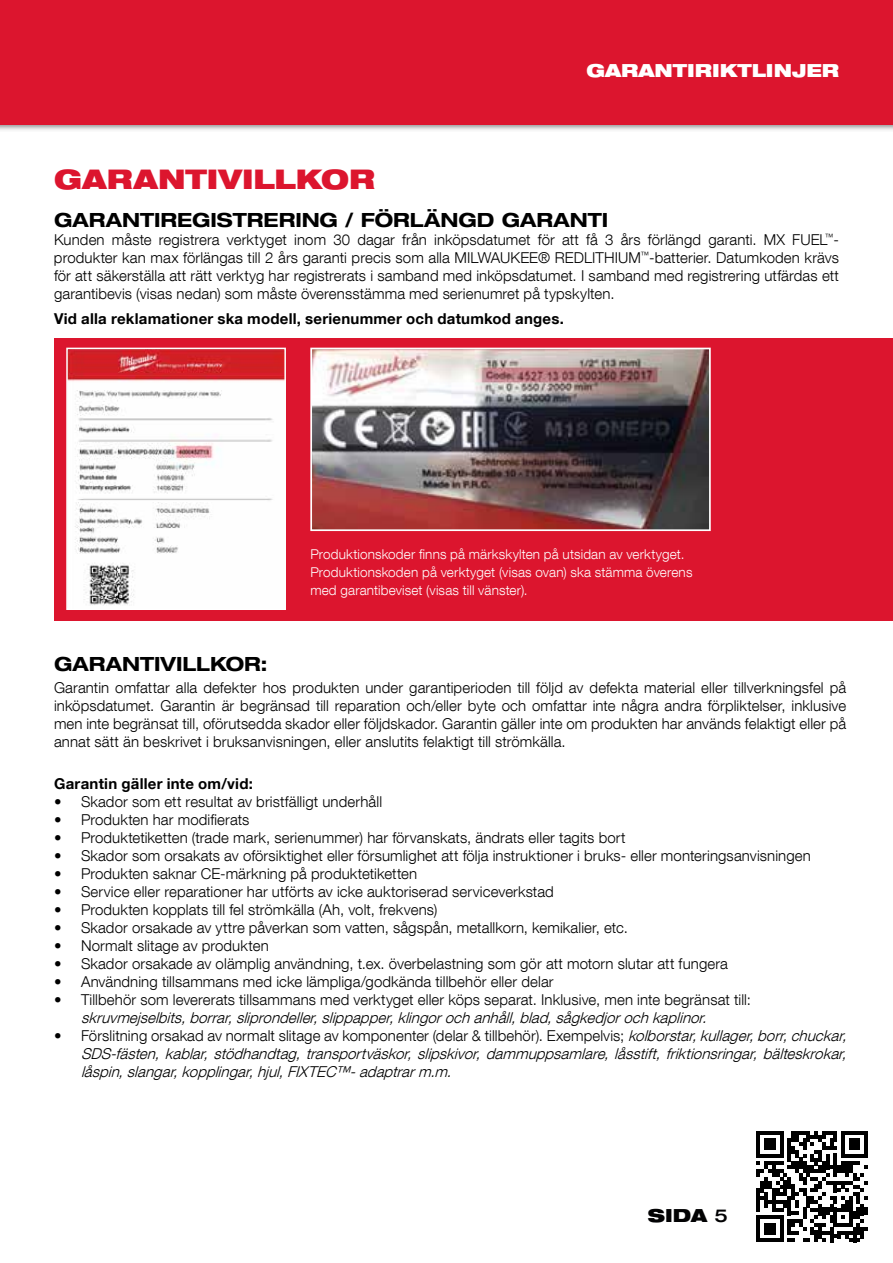
<style>
.page{position:relative;width:893px;height:1263px;background:#fff}
.page>*{position:absolute;margin:0;border:0;box-sizing:border-box;transform-origin:0 0}
.t1{font:900 expanded 27px "Helvetica Neue LT Com";letter-spacing:-.005em;color:#dc152e}
.t2{font:700 expanded 19.5px "Helvetica Neue LT Com";color:#000}
.t3{font:900 expanded 18px "Helvetica Neue LT Com";color:#fff}
.t4{font:900 expanded 18px "Helvetica Neue LT Com";color:#020203}
.t5{font:300 15px/18px "Helvetica Neue LT Com";letter-spacing:.005em;color:#000;text-align:justify}
.t6{font:italic 300 15px/18px "Helvetica Neue LT Com";color:#000;text-align:justify}
.t7{font:700 15px "Helvetica Neue LT Com";letter-spacing:.015em;color:#000}
.t8{font:300 13.5px/18px "Helvetica Neue LT Com";letter-spacing:.01em;color:#fff}
.s1{font-style:normal}
.s2{font-weight:500}
</style>
<div class="page">
<div style="left:0;top:0;width:893px;height:132px;background:#000;opacity:.75"></div>
<div style="left:0;top:0;width:893px;height:124px;background:#dc152e"></div>
<div style="left:54px;top:338px;width:839px;height:282px;background:#dc152e"></div>
<img style="left:69px;top:351px;width:214px;height:256px">
<div style="left:66px;top:348px;width:220px;height:262px;border:2px solid #fff"></div>
<img style="left:313px;top:351px;width:395px;height:177px">
<div style="left:310px;top:348px;width:401px;height:183px;border:2px solid #fff"></div>
<svg style="left:756px;top:1131px;width:112px;height:111px"></svg>
<p class="t3" style="left:586px;top:59px;width:254px">GARANTIRIKTLINJER</p>
<h1 class="t1" style="left:54px;top:162px;width:323px">GARANTIVILLKOR</h1>
<h2 class="t2" style="left:54px;top:207px;width:556px">GARANTIREGISTRERING / FÖRLÄNGD GARANTI</h2>
<p class="t5" style="left:54px;top:230px;width:786px">Kunden måste registrera verktyget inom 30 dagar från inköpsdatumet för att få 3 års förlängd garanti. MX FUEL<sup>™</sup>- produkter kan max förlängas till 2 års garanti precis som alla MILWAUKEE® REDLITHIUM<sup>™</sup>-batterier. Datumkoden krävs för att säkerställa att rätt verktyg har registrerats i samband med inköpsdatumet. I samband med registrering utfärdas ett garantibevis (visas nedan) som måste överensstämma med serienumret på typskylten.</p>
<p class="t7" style="left:54px;top:310px;width:511px">Vid alla reklamationer ska modell, serienummer och datumkod anges.</p>
<p class="t8" style="left:310px;top:545px;width:384px">Produktionskoder finns på märkskylten på utsidan av verktyget.<br>Produktionskoden på verktyget (visas ovan) ska stämma överens med garantibeviset (visas till vänster).</p>
<h2 class="t2" style="left:54px;top:651px;width:215px">GARANTIVILLKOR:</h2>
<p class="t5" style="left:54px;top:679px;width:794px">Garantin omfattar alla defekter hos produkten under garantiperioden till följd av defekta material eller tillverkningsfel på inköpsdatumet. Garantin är begränsad till reparation och/eller byte och omfattar inte några andra förpliktelser, inklusive men inte begränsat till, oförutsedda skador eller följdskador. Garantin gäller inte om produkten har används felaktigt eller på annat sätt än beskrivet i bruksanvisningen, eller anslutits felaktigt till strömkälla.</p>
<p class="t7" style="left:54px;top:775px;width:200px">Garantin gäller inte om/vid:</p>
<p class="t5" style="left:54px;top:793px;width:330px">• Skador som ett resultat av bristfälligt underhåll</p>
<p class="t5" style="left:54px;top:811px;width:197px">• Produkten har modifierats</p>
<p class="t5" style="left:54px;top:829px;width:573px">• Produktetiketten (trade mark, serienummer) har förvanskats, ändrats eller tagits bort</p>
<p class="t5" style="left:54px;top:847px;width:758px">• Skador som orsakats av oförsiktighet eller försumlighet att följa instruktioner i bruks- eller monteringsanvisningen</p>
<p class="t5" style="left:54px;top:865px;width:365px">• Produkten saknar CE-märkning på produktetiketten</p>
<p class="t5" style="left:54px;top:883px;width:501px">• Service eller reparationer har utförts av icke auktoriserad serviceverkstad</p>
<p class="t5" style="left:54px;top:901px;width:385px">• Produkten kopplats till fel strömkälla (Ah, volt, frekvens)</p>
<p class="t5" style="left:54px;top:919px;width:575px">• Skador orsakade av yttre påverkan som vatten, sågspån, metallkorn, kemikalier, etc.</p>
<p class="t5" style="left:54px;top:937px;width:216px">• Normalt slitage av produkten</p>
<p class="t5" style="left:54px;top:955px;width:675px">• Skador orsakade av olämplig användning, t.ex. överbelastning som gör att motorn slutar att fungera</p>
<p class="t5" style="left:54px;top:973px;width:501px">• Användning tillsammans med icke lämpliga/godkända tillbehör eller delar</p>
<p class="t5" style="left:54px;top:991px;width:698px">• Tillbehör som levererats tillsammans med verktyget eller köps separat. Inklusive, men inte begränsat till:</p>
<p class="t6" style="left:81px;top:1009px;width:632px">skruvmejselbits,borrar,sliprondeller,slippapper,klingorochanhåll,blad,sågkedjorochkaplinor.</p>
<p class="t6" style="left:81px;top:1027px;width:771px;text-indent:-27px"><span class="s1">• Förslitning orsakad av normalt slitage av komponenter (delar &amp; tillbehör). Exempelvis;</span> kolborstar,kullager,borr,chuckar, SDS-fästen, kablar, stödhandtag, transportväskor, slipskivor, dammuppsamlare, låsstift, friktionsringar, bälteskrokar, låspin,slangar,kopplingar,hjul,FIXTEC™-adaptrarm.m.</p>
<p class="t4" style="left:648px;top:1203px;width:81px">SIDA <span class="s2">5</span></p>
</div>
